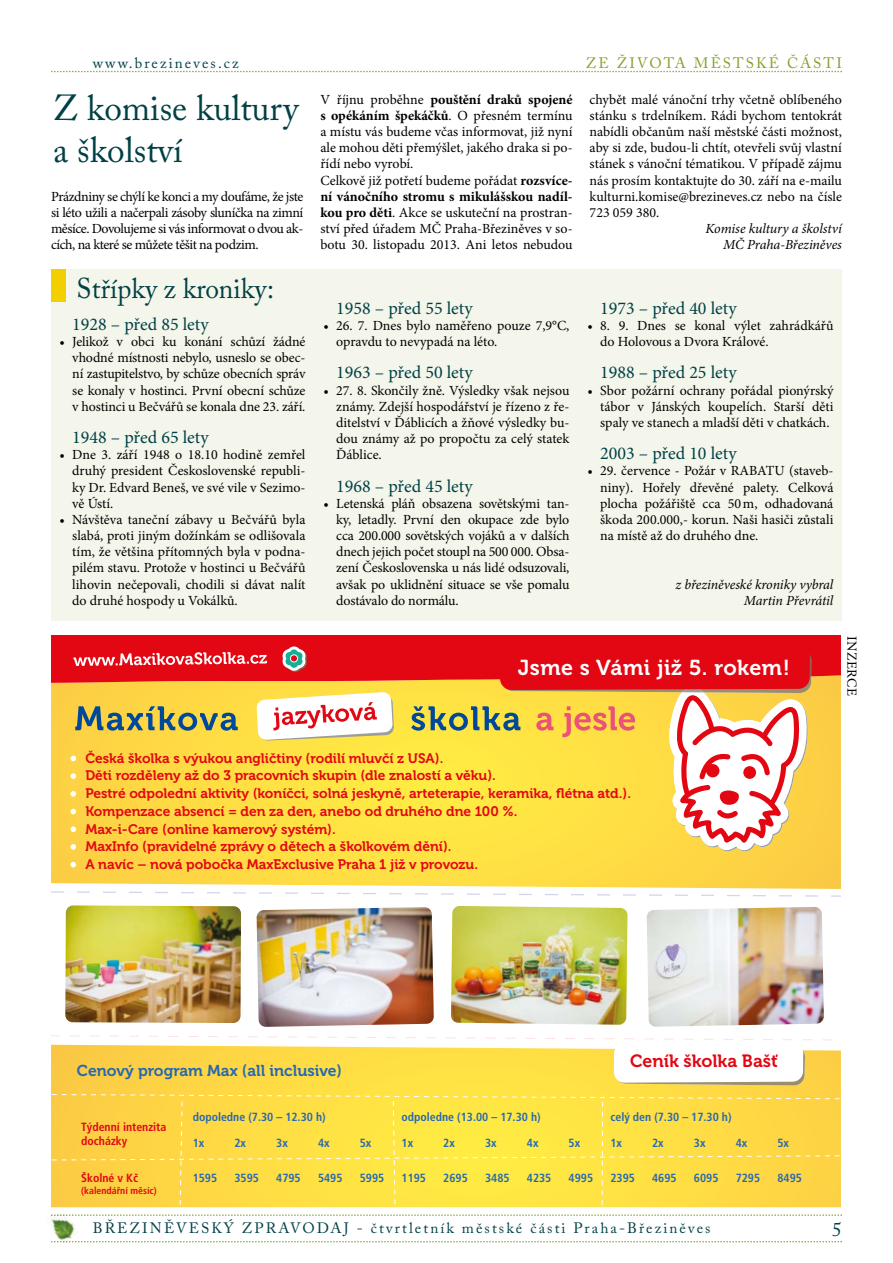
<style>
.page{position:relative;width:893px;height:1263px;background:#fff}
.page>*{position:absolute;margin:0;border:0;box-sizing:border-box;transform-origin:0 0}
.t1{font:36px/42px "Adobe Caslon Pro";color:#004145}
.t2{font:28.5px "Adobe Caslon Pro";color:#004145;scale:.96 1}
.t3{font:21.45px "Museo 700";letter-spacing:.025em;color:#fff}
.t4{font:19.5px "Adobe Caslon Pro";color:#004145}
.t5{font:18px "Minion Pro";color:#004145}
.t6{font:17.7px "Museo 700";color:#e30613}
.t7{font:15.75px "Museo 700";color:#2768b1}
.t8{font:15px "Adobe Caslon Pro";letter-spacing:.14em;color:#004145}
.t9{font:15px "Adobe Caslon Pro";letter-spacing:.14em;color:#84a22b}
.t10{font:13.95px/16.2px "Minion Pro";letter-spacing:-.005em;color:#000;text-align:justify}
.t11{font:italic 13.95px/16.2px "Minion Pro";letter-spacing:-.01em;color:#000;text-align:right}
.t12{font:13.95px "Minion Pro";letter-spacing:.03em;color:#000}
.t13{font:13.8px/17.7px "Museo 700";color:#e30613}
.t14{font:700 condensed 11.85px "Frutiger";color:#2768b1}
.t15{font:700 condensed 11.85px/13.8px "Frutiger";color:#e30613}
.t16{font:700 condensed 9.75px "Frutiger";color:#e30613}
.s1{font-weight:700}
</style>
<div class="page">
<svg style="left:51px;top:71px;width:791px;height:1px"></svg>
<img style="left:50px;top:1207px;width:29px;height:36px">
<svg style="left:51px;top:1214px;width:791px;height:2px"></svg>
<svg style="left:51px;top:1241px;width:791px;height:1px"></svg>
<div style="left:51px;top:269px;width:791px;height:351px;background:#f4f5eb"></div>
<div style="left:51px;top:269px;width:14px;height:33px;background:#f4cf00"></div>
<svg style="left:51px;top:851px;width:790px;height:38px;background:#fedb52"></svg>
<svg style="left:51px;top:1085px;width:790px;height:122px;background:#fdd744"></svg>
<svg style="left:51px;top:1155px;width:790px;height:6px;background:#fdda53"></svg>
<img style="left:65px;top:905px;width:176px;height:118px">
<img style="left:647px;top:907px;width:177px;height:120px">
<img style="left:451px;top:906px;width:177px;height:119px">
<img style="left:257px;top:907px;width:177px;height:120px">
<svg style="left:51px;top:891px;width:790px;height:6px"></svg>
<svg style="left:51px;top:1035px;width:790px;height:50px"></svg>
<svg style="left:51px;top:1093px;width:790px;height:7px;background:#fedd51"></svg>
<svg style="left:178px;top:1100px;width:425px;height:107px;background:#fee344"></svg>
<svg style="left:51px;top:636px;width:790px;height:215px;background:#f2a84e"></svg>
<svg style="left:71px;top:862px;width:5px;height:5px"></svg>
<p class="t8" style="left:93px;top:54px;width:147px">www.brezineves.cz</p>
<p class="t9" style="left:586px;top:54px;width:258px">ZE ŽIVOTA MĚSTSKÉ ČÁSTI</p>
<h1 class="t1" style="left:53px;top:87px;width:247px">Z komise kultury a školství</h1>
<p class="t10" style="left:320px;top:91px;width:254px;text-align:left">V říjnu proběhne <span class="s1">pouštění draků spojené s opékáním špekáčků</span>. O přesném termínu a místu vás budeme včas informovat, již nyní ale mohou děti přemýšlet, jakého draka si po&shy;řídí nebo vyrobí.<br>Celkově již potřetí budeme pořádat <span class="s1">rozsvíce&shy;ní vánočního stromu s mikulášskou nadíl&shy;kou pro děti</span>. Akce se uskuteční na prostran&shy;ství před úřadem MČ Praha-Březiněves v so&shy;botu 30. listopadu 2013. Ani letos nebudou</p>
<p class="t10" style="left:590px;top:91px;width:254px">chybět malé vánoční trhy včetně oblíbeného stánku s trdelníkem. Rádi bychom tentokrát nabídli občanům naší městské části možnost, aby si zde, budou-li chtít, otevřeli svůj vlastní stánek s vánoční tématikou. V případě zájmu nás prosím kontaktujte do 30. září na e-mailu kulturni.komise@brezineves.cz nebo na čísle 723 059 380.</p>
<p class="t10" style="left:51px;top:188px;width:254px">Prázdniny se chýlí ke konci a my doufáme, že jste si léto užili a načerpali zásoby sluníčka na zimní měsíce. Dovolujeme si vás informovat o dvou ak&shy;cích, na které se můžete těšit na podzim.</p>
<p class="t11" style="left:705px;top:220px;width:138px">Komise kultury a školství<br>MČ Praha-Březiněves</p>
<h2 class="t2" style="left:77px;top:272px;width:207px">Střípky z kroniky:</h2>
<p class="t5" style="left:72px;top:312px;width:138px">1928 – před 85 lety</p>
<p class="t10" style="left:72px;top:334px;width:235px;text-indent:-13px">• Jelikož v obci ku konání schůzí žádné vhodné místnosti nebylo, usneslo se obec&shy;ní zastupitelstvo, by schůze obecních správ se konaly v hostinci. První obecní schůze v hostinci u Bečvářů se konala dne 23. září.</p>
<p class="t5" style="left:72px;top:425px;width:138px">1948 – před 65 lety</p>
<p class="t10" style="left:72px;top:447px;width:235px;text-indent:-13px">• Dne 3. září 1948 o 18.10 hodině zemřel druhý president Československé republi&shy;ky Dr. Edvard Beneš, ve své vile v Sezimo&shy;vě Ústí.</p>
<p class="t10" style="left:72px;top:511px;width:235px;text-indent:-13px">• Návštěva taneční zábavy u Bečvářů byla slabá, proti jiným dožínkám se odlišovala tím, že většina přítomných byla v podna&shy;pilém stavu. Protože v hostinci u Bečvářů lihovin nečepovali, chodili si dávat nalít do druhé hospody u Vokálků.</p>
<p class="t5" style="left:336px;top:296px;width:138px">1958 – před 55 lety</p>
<p class="t10" style="left:336px;top:317px;width:235px;text-indent:-13px">• 26. 7. Dnes bylo naměřeno pouze 7,9°C, opravdu to nevypadá na léto.</p>
<p class="t5" style="left:336px;top:361px;width:138px">1963 – před 50 lety</p>
<p class="t10" style="left:336px;top:382px;width:235px;text-indent:-13px">• 27. 8. Skončily žně. Výsledky však nejsou známy. Zdejší hospodářství je řízeno z ře&shy;ditelství v Ďáblicích a žňové výsledky bu&shy;dou známy až po propočtu za celý statek Ďáblice.</p>
<p class="t5" style="left:336px;top:474px;width:138px">1968 – před 45 lety</p>
<p class="t10" style="left:336px;top:495px;width:235px;text-indent:-13px">• Letenská pláň obsazena sovětskými tan&shy;ky, letadly. První den okupace zde bylo cca 200.000 sovětských vojáků a v dalších dnech jejich počet stoupl na 500 000. Obsa&shy;zení Československa u nás lidé odsuzovali, avšak po uklidnění situace se vše pomalu dostávalo do normálu.</p>
<p class="t5" style="left:600px;top:296px;width:138px">1973 – před 40 lety</p>
<p class="t10" style="left:600px;top:317px;width:235px;text-indent:-13px">• 8. 9. Dnes se konal výlet zahrádkářů do Holovous a Dvora Králové.</p>
<p class="t5" style="left:600px;top:361px;width:138px">1988 – před 25 lety</p>
<p class="t10" style="left:600px;top:382px;width:235px;text-indent:-13px">• Sbor požární ochrany pořádal pionýrský tábor v Jánských koupelích. Starší děti spaly ve stanech a mladší děti v chatkách.</p>
<p class="t5" style="left:600px;top:441px;width:138px">2003 – před 10 lety</p>
<p class="t10" style="left:600px;top:463px;width:235px;text-indent:-13px">• 29. července - Požár v RABATU (staveb&shy;niny). Hořely dřevěné palety. Celková plocha požářiště cca 50 m, odhadovaná škoda 200.000,- korun. Naši hasiči zůstali na místě až do druhého dne.</p>
<p class="t11" style="left:675px;top:576px;width:160px">z březiněveské kroniky vybral<br>Martin Převrátil</p>
<h3 class="t3" style="left:518px;top:655px;width:274px">Jsme s Vámi již 5. rokem!</h3>
<p class="t12" style="left:861px;top:636px;width:61px;rotate:90deg">INZERCE</p>
<p class="t13" style="left:85px;top:749px;width:547px">Česká školka s výukou angličtiny (rodilí mluvčí z USA).<br>Děti rozděleny až do 3 pracovních skupin (dle znalostí a věku).<br>Pestré odpolední aktivity (koníčci, solná jeskyně, arteterapie, keramika, flétna atd.).<br>Kompenzace absencí = den za den, anebo od druhého dne 100 %.<br>Max-i-Care (online kamerový systém).<br>MaxInfo (pravidelné zprávy o dětech a školkovém dění).<br>A navíc – nová pobočka MaxExclusive Praha 1 již v provozu.</p>
<p class="t7" style="left:77px;top:1061px;width:267px">Cenový program Max (all inclusive)</p>
<p class="t6" style="left:630px;top:1051px;width:150px">Ceník školka Bašť</p>
<p class="t15" style="left:81px;top:1120px;width:86px">Týdenní intenzita docházky</p>
<p class="t14" style="left:193px;top:1110px;width:134px">dopoledne (7.30 – 12.30 h)</p>
<p class="t14" style="left:402px;top:1110px;width:141px">odpoledne (13.00 – 17.30 h)</p>
<p class="t14" style="left:610px;top:1110px;width:123px">celý den (7.30 – 17.30 h)</p>
<p class="t14" style="left:193px;top:1136px;width:13px">1x</p>
<p class="t14" style="left:234px;top:1136px;width:13px">2x</p>
<p class="t14" style="left:276px;top:1136px;width:13px">3x</p>
<p class="t14" style="left:318px;top:1136px;width:13px">4x</p>
<p class="t14" style="left:360px;top:1136px;width:13px">5x</p>
<p class="t14" style="left:402px;top:1136px;width:13px">1x</p>
<p class="t14" style="left:443px;top:1136px;width:13px">2x</p>
<p class="t14" style="left:485px;top:1136px;width:13px">3x</p>
<p class="t14" style="left:527px;top:1136px;width:13px">4x</p>
<p class="t14" style="left:569px;top:1136px;width:13px">5x</p>
<p class="t14" style="left:610px;top:1136px;width:13px">1x</p>
<p class="t14" style="left:652px;top:1136px;width:13px">2x</p>
<p class="t14" style="left:694px;top:1136px;width:13px">3x</p>
<p class="t14" style="left:736px;top:1136px;width:13px">4x</p>
<p class="t14" style="left:777px;top:1136px;width:13px">5x</p>
<p class="t15" style="left:81px;top:1171px;width:58px">Školné v Kč</p>
<p class="t14" style="left:193px;top:1171px;width:26px">1595</p>
<p class="t14" style="left:234px;top:1171px;width:26px">3595</p>
<p class="t14" style="left:276px;top:1171px;width:26px">4795</p>
<p class="t14" style="left:318px;top:1171px;width:26px">5495</p>
<p class="t14" style="left:360px;top:1171px;width:26px">5995</p>
<p class="t14" style="left:402px;top:1171px;width:26px">1195</p>
<p class="t14" style="left:443px;top:1171px;width:26px">2695</p>
<p class="t14" style="left:485px;top:1171px;width:26px">3485</p>
<p class="t14" style="left:527px;top:1171px;width:26px">4235</p>
<p class="t14" style="left:569px;top:1171px;width:26px">4995</p>
<p class="t14" style="left:610px;top:1171px;width:26px">2395</p>
<p class="t14" style="left:652px;top:1171px;width:26px">4695</p>
<p class="t14" style="left:694px;top:1171px;width:26px">6095</p>
<p class="t14" style="left:736px;top:1171px;width:26px">7295</p>
<p class="t14" style="left:777px;top:1171px;width:26px">8495</p>
<p class="t16" style="left:81px;top:1185px;width:77px">(kalendářní měsíc)</p>
<p class="t8" style="left:93px;top:1219px;width:619px">BŘEZINĚVESKÝ ZPRAVODAJ - čtvrtletník městské části Praha-Březiněves</p>
<h3 class="t4" style="left:832px;top:1217px;width:11px">5</h3>
</div>
